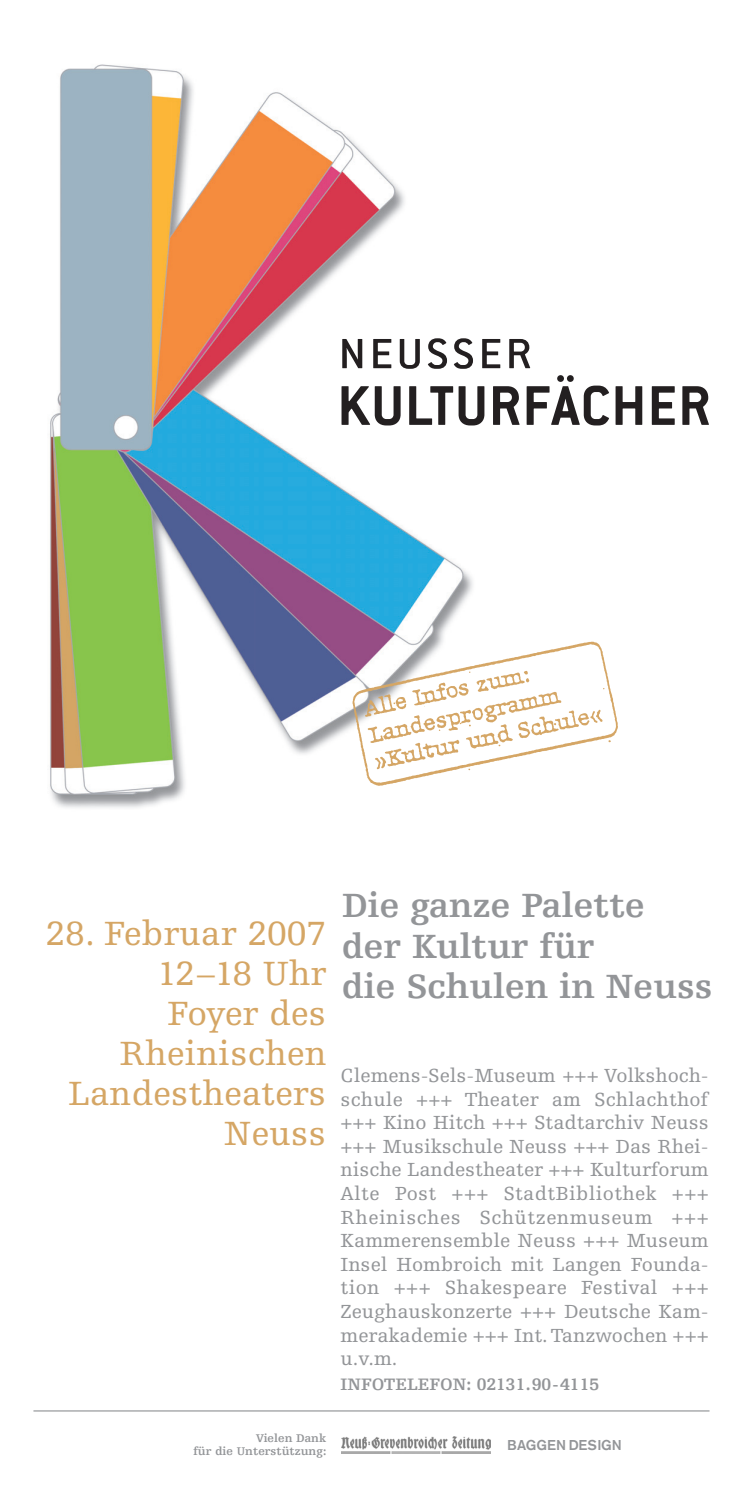
<style>
.page{position:relative;width:745px;height:1489px;background:#fff}
.page>*{position:absolute;margin:0;border:0;box-sizing:border-box;transform-origin:0 0}
.t1{font:700 61.25px "Conduit SCITC";color:#231f20}
.t2{font:61.25px "Conduit SCITC";color:#231f20}
.t3{font:35.5px/40px "Egyptienne F";color:#d5a665;text-align:right}
.t4{font:700 35.5px/40px "Egyptienne F";color:#939598}
.t5{font:20px/23.5px "Egyptienne F";color:#939598;text-align:justify}
.t6{font:700 17.5px "Egyptienne F";color:#939598}
.t7{font:500 14.25px "Akzidenz Grotesk BE";color:#939598}
.t8{font:700 11.75px/13px "Egyptienne F";color:#939598;text-align:right}
</style>
<div class="page">
<img style="left:50px;top:64px;width:423px;height:744px">
<img style="left:341px;top:1436px;width:149px;height:17px">
<hr style="left:33px;top:1410px;width:676px;height:1px;background:#939598">
<img style="left:340px;top:621px;width:278px;height:180px">
<h1 class="t2" style="left:336px;top:311px;width:198px">neusser</h1>
<h1 class="t1" style="left:336px;top:368px;width:376px">KULTURFÄCHER</h1>
<h2 class="t3" style="left:46px;top:915px;width:282px">28. Februar 2007<br>12–18 Uhr<br>Foyer des<br>Rheinischen<br>Landestheaters<br>Neuss</h2>
<h2 class="t4" style="left:342px;top:888px;width:371px">Die ganze Palette der Kultur für<br>die Schulen in Neuss</h2>
<p class="t5" style="left:340px;top:1064px;width:369px">Clemens-Sels-Museum +++ Volkshoch&shy;schule +++ Theater am Schlachthof +++ Kino Hitch +++ Stadtarchiv Neuss +++ Musikschule Neuss +++ Das Rhei&shy;nische Landestheater +++ Kulturforum Alte Post +++ StadtBibliothek +++ Rheinisches Schützenmuseum +++ Kammerensemble Neuss +++ Museum Insel Hombroich mit Langen Founda&shy;tion +++ Shakespeare Festival +++ Zeughauskonzerte +++ Deutsche Kam&shy;merakademie +++ Int. Tanzwochen +++ u.v.m.</p>
<p class="t6" style="left:340px;top:1376px;width:260px">INFOTELEFON: 02131.90-4115</p>
<p class="t8" style="left:193px;top:1431px;width:134px">Vielen Dank<br>für die Unterstützung:</p>
<p class="t7" style="left:507px;top:1439px;width:116px">BAGGEN DESIGN</p>
</div>
